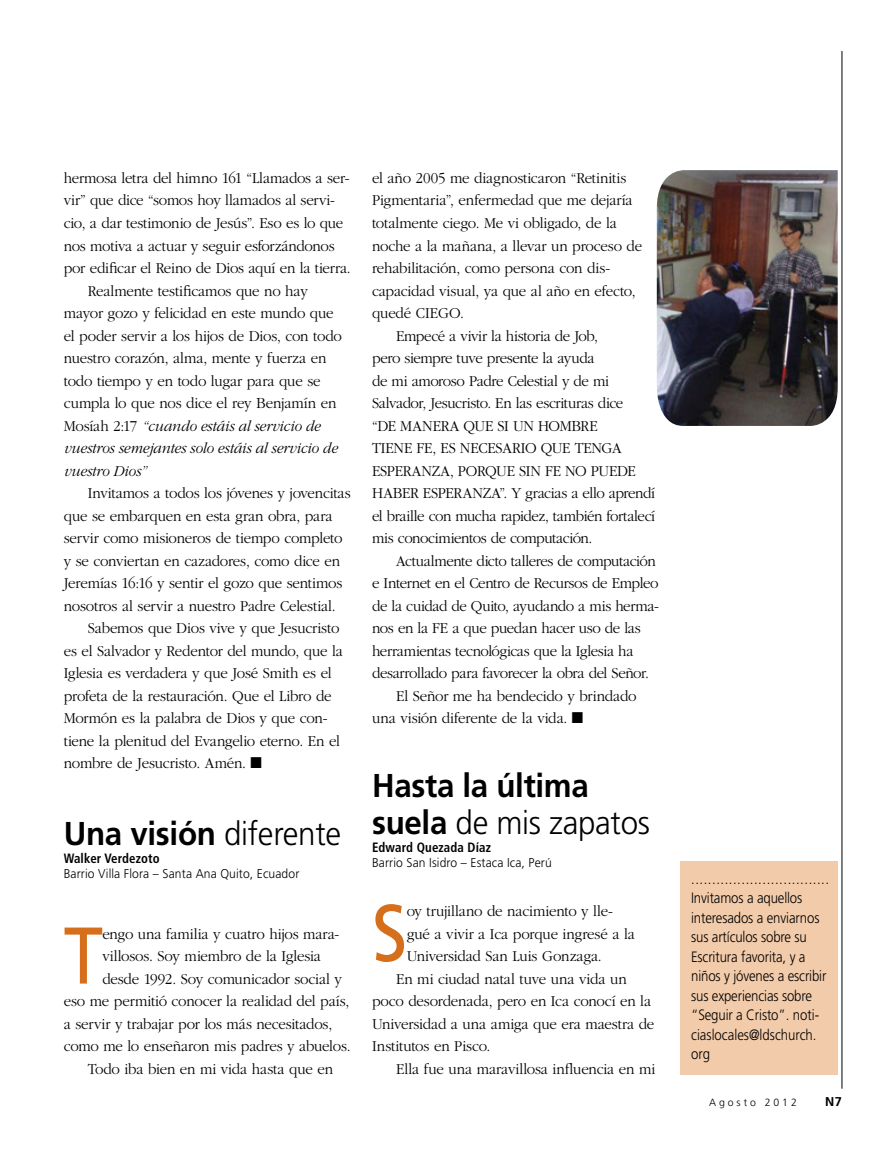
<style>
.page{position:relative;width:893px;height:1161px;background:#fff}
.page>*{position:absolute;margin:0;border:0;box-sizing:border-box;transform-origin:0 0}
.t1{font:80.25px "Frutiger";color:#d66f1b;scale:.88 1}
.t2{font:700 33px/37.5px "Frutiger";letter-spacing:-.01em;color:#000;scale:.95 1}
.t3{font:300 15.75px "Garamond";letter-spacing:-.015em;color:#000;scale:.95 1}
.t4{font:italic 300 15.75px "Garamond";letter-spacing:-.01em;color:#000;scale:.95 1}
.t5{font:300 15px/19.5px "Frutiger";letter-spacing:-.01em;color:#000;scale:.88 1}
.t6{font:700 condensed 13.5px "Frutiger";letter-spacing:.01em;color:#000;scale:.95 1}
.t7{font:300 12.75px "Frutiger";letter-spacing:.01em;color:#000;scale:.95 1}
.t8{font:700 12.75px "Frutiger";color:#000}
.t9{font:300 10.5px "Frutiger";letter-spacing:.28em;color:#000}
.s1{font-style:normal}
.s2{font-weight:300}
</style>
<div class="page">
<hr style="left:842px;top:51px;width:1px;height:1038px;background:#000">
<img style="left:657px;top:170px;width:181px;height:256px">
<div style="left:680px;top:861px;width:158px;height:214px;background:#f2cbaa"></div>
<p class="t3" style="left:64px;top:169px;width:302px">hermosa letra del himno 161 “Llamados a ser-</p>
<p class="t3" style="left:64px;top:192px;width:287px">vir” que dice “somos hoy llamados al servi-</p>
<p class="t3" style="left:64px;top:214px;width:296px">cio, a dar testimonio de Jesús”. Eso es lo que</p>
<p class="t3" style="left:64px;top:237px;width:287px">nos motiva a actuar y seguir esforzándonos</p>
<p class="t3" style="left:64px;top:259px;width:304px">por edificar el Reino de Dios aquí en la tierra.</p>
<p class="t3" style="left:88px;top:282px;width:233px">Realmente testificamos que no hay</p>
<p class="t3" style="left:64px;top:304px;width:286px">mayor gozo y felicidad en este mundo que</p>
<p class="t3" style="left:64px;top:327px;width:294px">el poder servir a los hijos de Dios, con todo</p>
<p class="t3" style="left:64px;top:349px;width:278px">nuestro corazón, alma, mente y fuerza en</p>
<p class="t3" style="left:64px;top:372px;width:272px">todo tiempo y en todo lugar para que se</p>
<p class="t3" style="left:64px;top:394px;width:288px">cumpla lo que nos dice el rey Benjamín en</p>
<p class="t4" style="left:64px;top:417px;width:271px"><span class="s1">Mosíah 2:17</span> “cuando estáis al servicio de</p>
<p class="t4" style="left:64px;top:440px;width:289px">vuestros semejantes solo estáis al servicio de</p>
<p class="t4" style="left:64px;top:462px;width:88px">vuestro Dios”</p>
<p class="t3" style="left:88px;top:484px;width:278px">Invitamos a todos los jóvenes y jovencitas</p>
<p class="t3" style="left:64px;top:507px;width:285px">que se embarquen en esta gran obra, para</p>
<p class="t3" style="left:64px;top:529px;width:295px">servir como misioneros de tiempo completo</p>
<p class="t3" style="left:64px;top:552px;width:292px">y se conviertan en cazadores, como dice en</p>
<p class="t3" style="left:64px;top:574px;width:295px">Jeremías 16:16 y sentir el gozo que sentimos</p>
<p class="t3" style="left:64px;top:597px;width:288px">nosotros al servir a nuestro Padre Celestial.</p>
<p class="t3" style="left:88px;top:620px;width:266px">Sabemos que Dios vive y que Jesucristo</p>
<p class="t3" style="left:64px;top:642px;width:295px">es el Salvador y Redentor del mundo, que la</p>
<p class="t3" style="left:64px;top:665px;width:284px">Iglesia es verdadera y que José Smith es el</p>
<p class="t3" style="left:64px;top:687px;width:283px">profeta de la restauración. Que el Libro de</p>
<p class="t3" style="left:64px;top:710px;width:279px">Mormón es la palabra de Dios y que con-</p>
<p class="t3" style="left:64px;top:732px;width:292px">tiene la plenitud del Evangelio eterno. En el</p>
<p class="t3" style="left:64px;top:755px;width:210px">nombre de Jesucristo. Amén. ■</p>
<h2 class="t2" style="left:64px;top:814px;width:293px">Una visión <span class="s2">diferente</span></h2>
<p class="t6" style="left:64px;top:850px;width:102px">Walker Verdezoto</p>
<p class="t7" style="left:64px;top:866px;width:249px">Barrio Villa Flora – Santa Ana Quito, Ecuador</p>
<h1 class="t1" style="left:64px;top:908px;width:46px">T</h1>
<p class="t3" style="left:102px;top:925px;width:251px">engo una familia y cuatro hijos mara-</p>
<p class="t3" style="left:102px;top:947px;width:232px">villosos. Soy miembro de la Iglesia</p>
<p class="t3" style="left:102px;top:970px;width:254px">desde 1992. Soy comunicador social y</p>
<p class="t3" style="left:64px;top:992px;width:302px">eso me permitió conocer la realidad del país,</p>
<p class="t3" style="left:64px;top:1015px;width:284px">a servir y trabajar por los más necesitados,</p>
<p class="t3" style="left:64px;top:1037px;width:303px">como me lo enseñaron mis padres y abuelos.</p>
<p class="t3" style="left:88px;top:1060px;width:260px">Todo iba bien en mi vida hasta que en</p>
<p class="t3" style="left:372px;top:169px;width:269px">el año 2005 me diagnosticaron “Retinitis</p>
<p class="t3" style="left:372px;top:192px;width:276px">Pigmentaria”, enfermedad que me dejaría</p>
<p class="t3" style="left:372px;top:214px;width:259px">totalmente ciego. Me vi obligado, de la</p>
<p class="t3" style="left:372px;top:237px;width:286px">noche a la mañana, a llevar un proceso de</p>
<p class="t3" style="left:372px;top:259px;width:252px">rehabilitación, como persona con dis-</p>
<p class="t3" style="left:372px;top:282px;width:279px">capacidad visual, ya que al año en efecto,</p>
<p class="t3" style="left:372px;top:304px;width:98px">quedé CIEGO.</p>
<p class="t3" style="left:396px;top:327px;width:214px">Empecé a vivir la historia de Job,</p>
<p class="t3" style="left:372px;top:349px;width:236px">pero siempre tuve presente la ayuda</p>
<p class="t3" style="left:372px;top:372px;width:251px">de mi amoroso Padre Celestial y de mi</p>
<p class="t3" style="left:372px;top:394px;width:266px">Salvador, Jesucristo. En las escrituras dice</p>
<p class="t3" style="left:372px;top:417px;width:239px">“DE MANERA QUE SI UN HOMBRE</p>
<p class="t3" style="left:372px;top:439px;width:264px">TIENE FE, ES NECESARIO QUE TENGA</p>
<p class="t3" style="left:372px;top:462px;width:279px">ESPERANZA, PORQUE SIN FE NO PUEDE</p>
<p class="t3" style="left:372px;top:484px;width:299px">HABER ESPERANZA”. Y gracias a ello aprendí</p>
<p class="t3" style="left:372px;top:507px;width:299px">el braille con mucha rapidez, también fortalecí</p>
<p class="t3" style="left:372px;top:529px;width:233px">mis conocimientos de computación.</p>
<p class="t3" style="left:396px;top:552px;width:275px">Actualmente dicto talleres de computación</p>
<p class="t3" style="left:372px;top:574px;width:303px">e Internet en el Centro de Recursos de Empleo</p>
<p class="t3" style="left:372px;top:597px;width:303px">de la cuidad de Quito, ayudando a mis herma-</p>
<p class="t3" style="left:372px;top:620px;width:284px">nos en la FE a que puedan hacer uso de las</p>
<p class="t3" style="left:372px;top:642px;width:277px">herramientas tecnológicas que la Iglesia ha</p>
<p class="t3" style="left:372px;top:665px;width:293px">desarrollado para favorecer la obra del Señor.</p>
<p class="t3" style="left:396px;top:687px;width:255px">El Señor me ha bendecido y brindado</p>
<p class="t3" style="left:372px;top:710px;width:224px">una visión diferente de la vida. ■</p>
<h2 class="t2" style="left:372px;top:766px;width:294px">Hasta la última suela <span class="s2">de mis zapatos</span></h2>
<p class="t6" style="left:372px;top:840px;width:127px">Edward Quezada Díaz</p>
<p class="t7" style="left:372px;top:856px;width:191px">Barrio San Isidro – Estaca Ica, Perú</p>
<h1 class="t1" style="left:372px;top:886px;width:42px">S</h1>
<p class="t3" style="left:407px;top:902px;width:219px">oy trujillano de nacimiento y lle-</p>
<p class="t3" style="left:407px;top:925px;width:242px">gué a vivir a Ica porque ingresé a la</p>
<p class="t3" style="left:407px;top:947px;width:207px">Universidad San Luis Gonzaga.</p>
<p class="t3" style="left:396px;top:970px;width:244px">En mi ciudad natal tuve una vida un</p>
<p class="t3" style="left:372px;top:992px;width:295px">poco desordenada, pero en Ica conocí en la</p>
<p class="t3" style="left:372px;top:1015px;width:299px">Universidad a una amiga que era maestra de</p>
<p class="t3" style="left:372px;top:1037px;width:126px">Institutos en Pisco.</p>
<p class="t3" style="left:396px;top:1060px;width:275px">Ella fue una maravillosa influencia en mi</p>
<p class="t5" style="left:691px;top:869px;width:158px">.................................<br>Invitamos a aquellos interesados a enviarnos sus artículos sobre su<br>Escritura favorita, y a niños y jóvenes a escribir sus experiencias sobre “Seguir a Cristo”. noti&shy;ciaslocales@ldschurch. org</p>
<p class="t9" style="left:709px;top:1096px;width:89px">Agosto 2012</p>
<p class="t8" style="left:825px;top:1094px;width:18px">N7</p>
</div>
